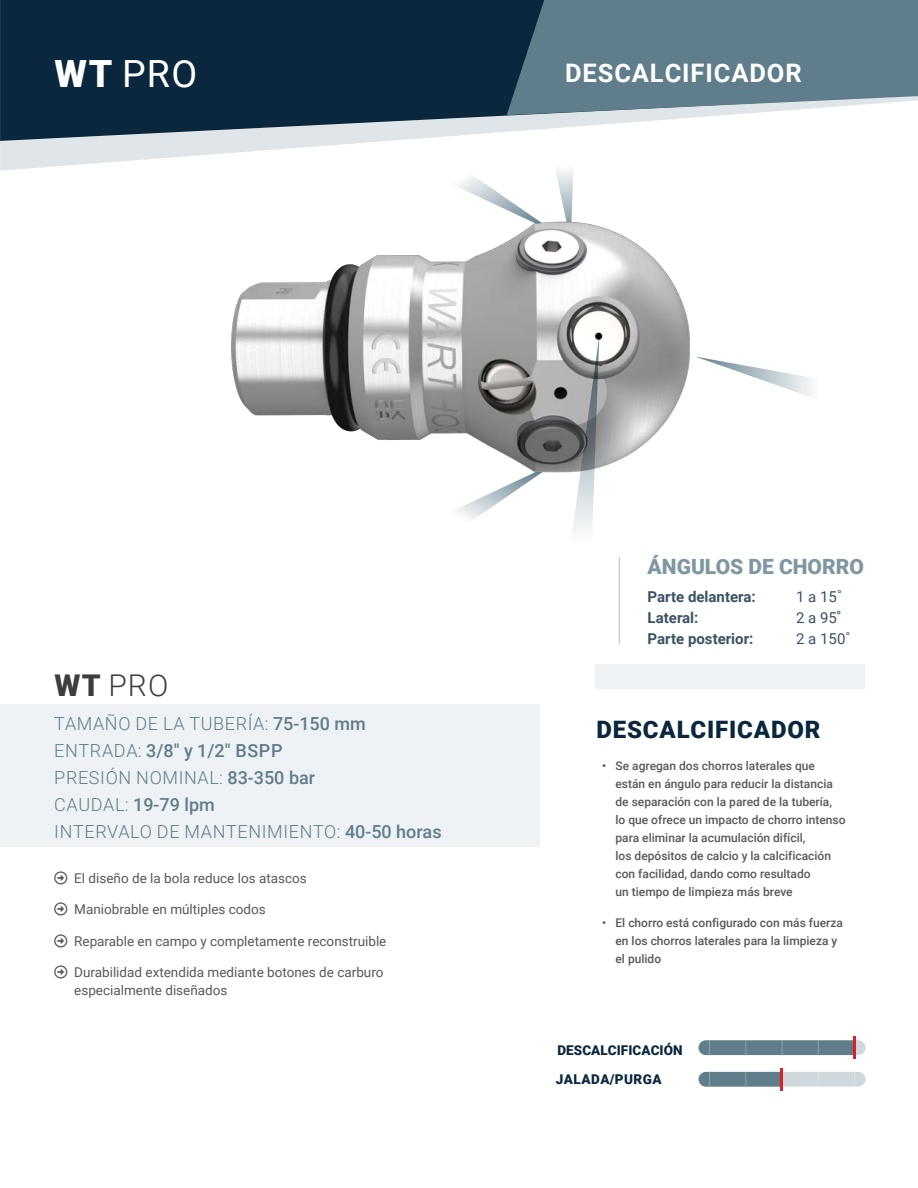
<style>
.page{position:relative;width:918px;height:1188px;background:#fff}
.page>*{position:absolute;margin:0;border:0;box-sizing:border-box;transform-origin:0 0}
.t1{font:37.5px "Roboto";color:#fff}
.t2{font:300 30px "Roboto";color:#3e3e3f}
.t3{font:700 25.5px "Roboto";letter-spacing:.035em;color:#fff}
.t4{font:900 24px "Roboto";letter-spacing:.035em;color:#0a273e}
.Features_-_Bullets{font:900 21px "Roboto";color:#8097a2}
.Specs_Bold{font:300 18px/27px "Roboto";letter-spacing:.035em;color:#607d8b}
.Features_-_Bullets-2{font:700 15px "Roboto";color:#3b5265}
.Features_-_Bullets-3{font:15px "Roboto";color:#3b5265}
.t5{font:13.5px/18px "Roboto";color:#57585a}
.t6{font:900 13.5px "Roboto";letter-spacing:.005em;color:#0a273e}
.t7{font:900 13.5px "Roboto";letter-spacing:.035em;color:#0a273e}
.t8{font:500 12px/18px "Roboto";color:#57585a}
.s1{font-weight:900}
.s2{font-weight:500}
.s3{font-family:"Helvetica Neue LT Std";font-weight:700;font-stretch:condensed}
</style>
<div class="page">
<svg style="left:0;top:141px;width:383px;height:30px"></svg>
<svg style="left:0;top:0;width:723px;height:141px;fill:#0a273e"></svg>
<svg style="left:507px;top:0;width:411px;height:115px;fill:#607d8b"></svg>
<div style="left:0;top:704px;width:540px;height:143px;background:#eff2f4"></div>
<div style="left:595px;top:664px;width:270px;height:25px;background:#eff2f4"></div>
<div style="left:699px;top:1040px;width:167px;height:15px;background:#cfd8dc;border-radius:7px"></div>
<div style="left:699px;top:1072px;width:167px;height:15px;background:#cfd8dc;border-radius:7px"></div>
<svg style="left:699px;top:1040px;width:154px;height:15px"></svg>
<svg style="left:854px;top:1072px;width:1px;height:15px"></svg>
<svg style="left:818px;top:1072px;width:1px;height:15px"></svg>
<svg style="left:699px;top:1072px;width:81px;height:15px"></svg>
<hr style="left:853px;top:1036px;width:3px;height:23px;background:#df1e26">
<hr style="left:780px;top:1069px;width:3px;height:22px;background:#df1e26">
<svg style="left:456px;top:170px;width:117px;height:25px"></svg>
<img style="left:231px;top:195px;width:466px;height:325px">
<hr style="left:619px;top:557px;width:1px;height:87px;background:#afbec5">
<svg style="left:695px;top:357px;width:117px;height:43px"></svg>
<svg style="left:570px;top:336px;width:29px;height:196px"></svg>
<p class="t1" style="left:55px;top:47px;width:144px"><span class="s1">WT</span> PRO</p>
<p class="t3" style="left:565px;top:55px;width:238px">DESCALCIFICADOR</p>
<p class="t2" style="left:55px;top:664px;width:115px"><span class="s1">WT</span> PRO</p>
<p class="Specs_Bold" style="left:54px;top:709px;width:389px">TAMAÑO DE LA TUBERÍA: <span class="s2">75-150 mm<br></span>ENTRADA: <span class="s2">3/8" y 1/2" BSPP<br></span>PRESIÓN NOMINAL: <span class="s2">83-350 bar<br></span>CAUDAL: <span class="s2">19-79 lpm<br></span>INTERVALO DE MANTENIMIENTO: <span class="s2">40-50 horas</span></p>
<p class="t5" style="left:74px;top:868px;width:234px">El diseño de la bola reduce los atascos</p>
<p class="t5" style="left:74px;top:900px;width:193px">Maniobrable en múltiples codos</p>
<p class="t5" style="left:74px;top:931px;width:314px">Reparable en campo y completamente reconstruible</p>
<p class="t5" style="left:74px;top:963px;width:311px">Durabilidad extendida mediante botones de carburo especialmente diseñados</p>
<p class="Features_-_Bullets" style="left:648px;top:552px;width:218px">ÁNGULOS DE CHORRO</p>
<p class="Features_-_Bullets-2" style="left:648px;top:586px;width:110px">Parte delantera:</p>
<p class="Features_-_Bullets-3" style="left:796px;top:586px;width:47px">1 a 15˚</p>
<p class="Features_-_Bullets-2" style="left:648px;top:607px;width:52px">Lateral:</p>
<p class="Features_-_Bullets-3" style="left:796px;top:607px;width:46px">2 a 95<span class="s3">˚</span></p>
<p class="Features_-_Bullets-2" style="left:648px;top:628px;width:107px">Parte posterior:</p>
<p class="Features_-_Bullets-3" style="left:796px;top:628px;width:56px">2 a 150˚</p>
<p class="t4" style="left:596px;top:713px;width:226px">DESCALCIFICADOR</p>
<p class="t8" style="left:616px;top:756px;width:232px;text-indent:-14px">• Se agregan dos chorros laterales que están en ángulo para reducir la distancia de separación con la pared de la tubería,<br>lo que ofrece un impacto de chorro intenso para eliminar la acumulación difícil,<br>los depósitos de calcio y la calcificación con facilidad, dando como resultado<br>un tiempo de limpieza más breve</p>
<p class="t8" style="left:616px;top:914px;width:229px;text-indent:-14px">• El chorro está configurado con más fuerza en los chorros laterales para la limpieza y el pulido</p>
<p class="t6" style="left:558px;top:1041px;width:127px">DESCALCIFICACIÓN</p>
<p class="t7" style="left:556px;top:1070px;width:107px">JALADA/PURGA</p>
</div>
